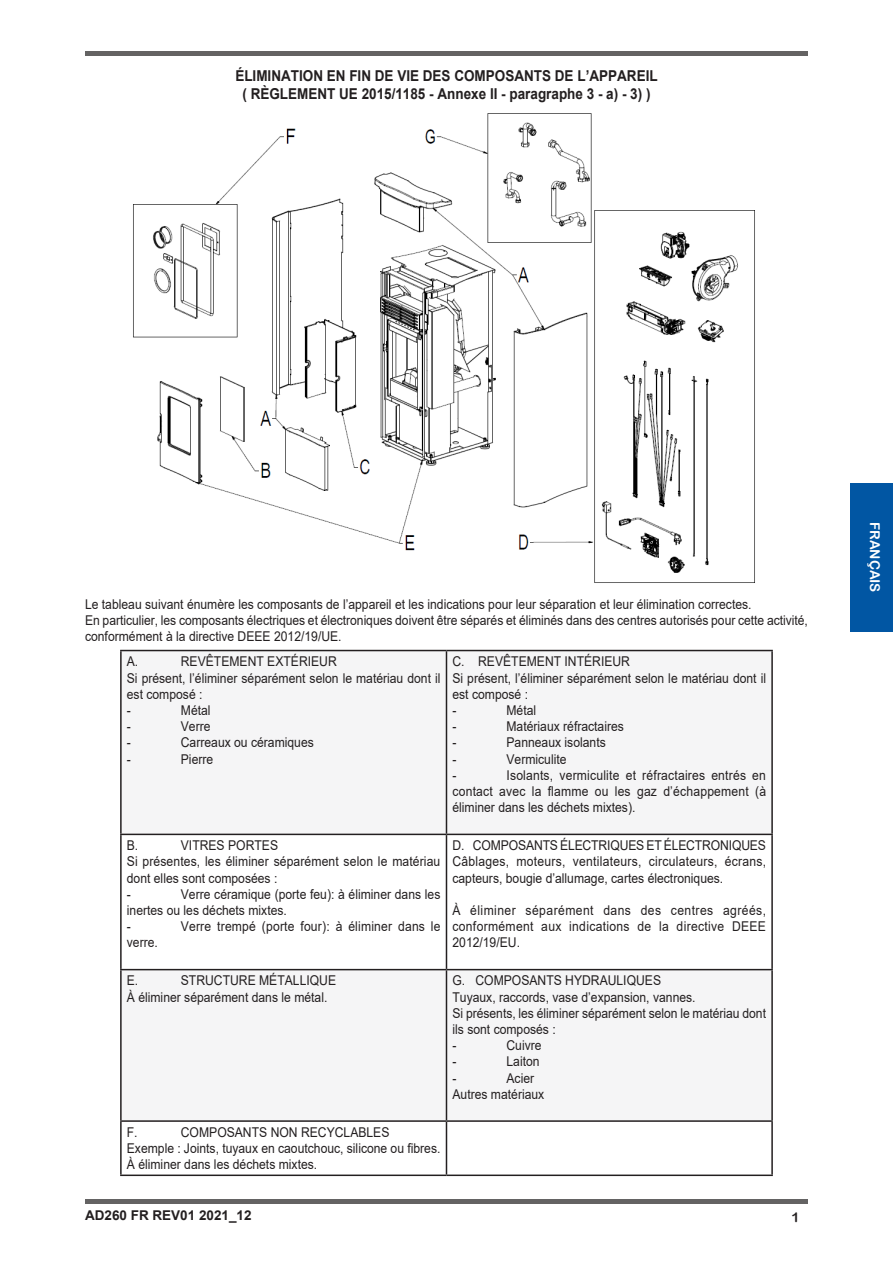
<style>
.page{position:relative;width:893px;height:1263px;background:#fff}
.page>*{position:absolute;margin:0;border:0;box-sizing:border-box;transform-origin:0 0}
.Testo_principale{font:700 15px "Arial";color:#231f20;scale:.9 1}
.Testo_principale-2{font:13.5px/16.2px "Arial";color:#231f20;scale:.9 1}
.Testo_principale-3{font:13.5px/16.2px "Arial";letter-spacing:.02em;color:#231f20;scale:.9 1}
.Normale{font:700 13.5px "Arial";color:#231f20}
.t1{font:13.5px "Arial Rounded MT Bold";color:#fff}
.Numeri_di_Pagina_DX{font:13.5px "Arial Rounded MT Bold";color:#231f20}
</style>
<div class="page">
<div style="left:85px;top:51px;width:723px;height:5px;background:#646363"></div>
<div style="left:85px;top:1199px;width:723px;height:5px;background:#646363"></div>
<div style="left:850px;top:483px;width:43px;height:148px;background:#0156a3"></div>
<svg style="left:122px;top:651px;width:649px;height:469px;fill:#f5f5f6"></svg>
<hr style="left:120px;top:650px;width:326px;height:1px;background:#231f20">
<hr style="left:120px;top:651px;width:2px;height:183px;background:#231f20">
<hr style="left:446px;top:650px;width:327px;height:1px;background:#231f20">
<hr style="left:446px;top:651px;width:1px;height:183px;background:#231f20">
<hr style="left:771px;top:651px;width:2px;height:183px;background:#231f20">
<hr style="left:120px;top:834px;width:326px;height:1px;background:#231f20">
<hr style="left:120px;top:835px;width:2px;height:134px;background:#231f20">
<hr style="left:446px;top:834px;width:327px;height:1px;background:#231f20">
<hr style="left:446px;top:835px;width:1px;height:134px;background:#231f20">
<hr style="left:771px;top:835px;width:2px;height:134px;background:#231f20">
<hr style="left:120px;top:969px;width:326px;height:1px;background:#231f20">
<hr style="left:120px;top:970px;width:2px;height:150px;background:#231f20">
<hr style="left:446px;top:969px;width:327px;height:1px;background:#231f20">
<hr style="left:446px;top:970px;width:1px;height:150px;background:#231f20">
<hr style="left:771px;top:970px;width:2px;height:150px;background:#231f20">
<hr style="left:120px;top:1120px;width:326px;height:2px;background:#231f20">
<hr style="left:120px;top:1122px;width:2px;height:52px;background:#231f20">
<hr style="left:446px;top:1120px;width:327px;height:2px;background:#231f20">
<hr style="left:446px;top:1122px;width:1px;height:52px;background:#231f20">
<hr style="left:771px;top:1122px;width:2px;height:52px;background:#231f20">
<hr style="left:120px;top:1174px;width:326px;height:2px;background:#231f20">
<hr style="left:446px;top:1174px;width:327px;height:2px;background:#231f20">
<img style="left:133px;top:113px;width:622px;height:470px">
<p class="Testo_principale" style="left:235px;top:65px;width:471px">ÉLIMINATION EN FIN DE VIE DES COMPOSANTS DE L’APPAREIL</p>
<p class="Testo_principale" style="left:242px;top:83px;width:455px">( RÈGLEMENT UE 2015/1185 - Annexe II - paragraphe 3 - a) - 3) )</p>
<p class="Testo_principale-2" style="left:85px;top:596px;width:742px">Le tableau suivant énumère les composants de l’appareil et les indications pour leur séparation et leur élimination correctes.</p>
<p class="Testo_principale-2" style="left:85px;top:612px;width:805px">En particulier, les composants électriques et électroniques doivent être séparés et éliminés dans des centres autorisés pour cette activité, conformément à la directive DEEE 2012/19/UE.</p>
<p class="Testo_principale-2" style="left:127px;top:653px;width:14px">A.</p>
<p class="Testo_principale-2" style="left:181px;top:653px;width:175px">REVÊTEMENT EXTÉRIEUR</p>
<p class="Testo_principale-2" style="left:127px;top:670px;width:350px">Si présent, l’éliminer séparément selon le matériau dont il est composé :</p>
<p class="Testo_principale-2" style="left:127px;top:702px;width:6px">-</p>
<p class="Testo_principale-2" style="left:181px;top:702px;width:35px">Métal</p>
<p class="Testo_principale-2" style="left:127px;top:718px;width:6px">-</p>
<p class="Testo_principale-2" style="left:181px;top:718px;width:35px">Verre</p>
<p class="Testo_principale-2" style="left:127px;top:734px;width:6px">-</p>
<p class="Testo_principale-2" style="left:181px;top:734px;width:149px">Carreaux ou céramiques</p>
<p class="Testo_principale-2" style="left:127px;top:751px;width:6px">-</p>
<p class="Testo_principale-2" style="left:181px;top:751px;width:38px">Pierre</p>
<p class="Testo_principale-2" style="left:127px;top:837px;width:14px">B.</p>
<p class="Testo_principale-2" style="left:181px;top:837px;width:110px">VITRES PORTES</p>
<p class="Testo_principale-2" style="left:127px;top:853px;width:350px">Si présentes, les éliminer séparément selon le matériau dont elles sont composées :</p>
<p class="Testo_principale-2" style="left:127px;top:886px;width:6px">-</p>
<p class="Testo_principale-2" style="left:127px;top:886px;width:350px;text-indent:54px">Verre céramique (porte feu): à éliminer dans les inertes ou les déchets mixtes.</p>
<p class="Testo_principale-2" style="left:127px;top:918px;width:6px">-</p>
<p class="Testo_principale-2" style="left:181px;top:918px;width:290px">Verre trempé (porte four): à éliminer dans le</p>
<p class="Testo_principale-2" style="left:127px;top:934px;width:36px">verre.</p>
<p class="Testo_principale-2" style="left:127px;top:972px;width:14px">E.</p>
<p class="Testo_principale-2" style="left:181px;top:972px;width:174px">STRUCTURE MÉTALLIQUE</p>
<p class="Testo_principale-2" style="left:127px;top:989px;width:224px">À éliminer séparément dans le métal.</p>
<p class="Testo_principale-2" style="left:127px;top:1124px;width:14px">F.</p>
<p class="Testo_principale-2" style="left:181px;top:1124px;width:233px">COMPOSANTS NON RECYCLABLES</p>
<p class="Testo_principale-2" style="left:127px;top:1140px;width:350px">Exemple : Joints, tuyaux en caoutchouc, silicone ou fibres.</p>
<p class="Testo_principale-2" style="left:127px;top:1156px;width:213px">À éliminer dans les déchets mixtes.</p>
<p class="Testo_principale-2" style="left:452px;top:653px;width:199px">C. REVÊTEMENT INTÉRIEUR</p>
<p class="Testo_principale-2" style="left:452px;top:670px;width:350px">Si présent, l’éliminer séparément selon le matériau dont il est composé :</p>
<p class="Testo_principale-2" style="left:452px;top:702px;width:6px">-</p>
<p class="Testo_principale-2" style="left:506px;top:702px;width:35px">Métal</p>
<p class="Testo_principale-2" style="left:452px;top:718px;width:6px">-</p>
<p class="Testo_principale-2" style="left:506px;top:718px;width:132px">Matériaux réfractaires</p>
<p class="Testo_principale-2" style="left:452px;top:734px;width:6px">-</p>
<p class="Testo_principale-2" style="left:506px;top:734px;width:112px">Panneaux isolants</p>
<p class="Testo_principale-2" style="left:452px;top:751px;width:6px">-</p>
<p class="Testo_principale-2" style="left:506px;top:751px;width:68px">Vermiculite</p>
<p class="Testo_principale-2" style="left:452px;top:767px;width:6px">-</p>
<p class="Testo_principale-2" style="left:452px;top:767px;width:350px;text-align:justify;text-indent:54px">Isolants, vermiculite et réfractaires entrés en contact avec la flamme ou les gaz d’échappement (à éliminer dans les déchets mixtes).</p>
<p class="Testo_principale-2" style="left:452px;top:837px;width:350px">D. COMPOSANTS ÉLECTRIQUES ET ÉLECTRONIQUES</p>
<p class="Testo_principale-3" style="left:452px;top:853px;width:350px">Câblages, moteurs, ventilateurs, circulateurs, écrans, capteurs, bougie d’allumage, cartes électroniques.</p>
<p class="Testo_principale-2" style="left:452px;top:902px;width:350px;text-align:justify">À éliminer séparément dans des centres agréés, conformément aux indications de la directive DEEE 2012/19/EU.</p>
<p class="Testo_principale-2" style="left:452px;top:972px;width:233px">G. COMPOSANTS HYDRAULIQUES</p>
<p class="Testo_principale-2" style="left:452px;top:989px;width:272px">Tuyaux, raccords, vase d’expansion, vannes.</p>
<p class="Testo_principale-2" style="left:452px;top:1005px;width:350px">Si présents, les éliminer séparément selon le matériau dont ils sont composés :</p>
<p class="Testo_principale-2" style="left:452px;top:1037px;width:6px">-</p>
<p class="Testo_principale-2" style="left:506px;top:1037px;width:41px">Cuivre</p>
<p class="Testo_principale-2" style="left:452px;top:1053px;width:6px">-</p>
<p class="Testo_principale-2" style="left:506px;top:1053px;width:38px">Laiton</p>
<p class="Testo_principale-2" style="left:452px;top:1070px;width:6px">-</p>
<p class="Testo_principale-2" style="left:506px;top:1070px;width:32px">Acier</p>
<p class="Testo_principale-2" style="left:452px;top:1086px;width:104px">Autres matériaux</p>
<p class="Normale" style="left:85px;top:1206px;width:168px">AD260 FR REV01 2021_12</p>
<p class="Numeri_di_Pagina_DX" style="left:791px;top:1209px;width:10px">1</p>
<p class="t1" style="left:883px;top:522px;width:72px;rotate:90deg">FRANÇAIS</p>
</div>
